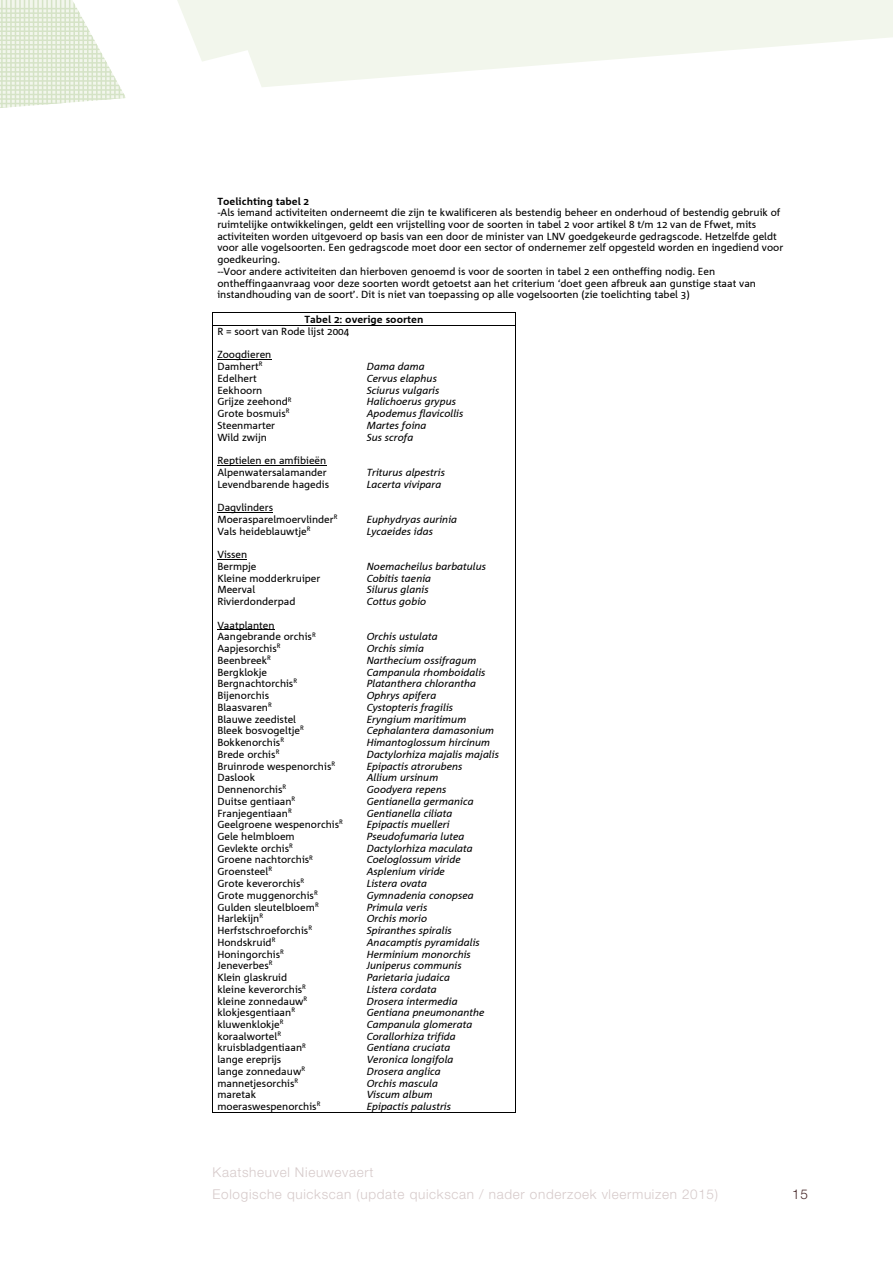
<style>
.page{position:relative;width:893px;height:1263px;background:#fff}
.page>*{position:absolute;margin:0;border:0;box-sizing:border-box;transform-origin:0 0}
.t1{font:300 13.5px/22.5px "Helvetica Neue LT Pro";letter-spacing:.05em;color:#d6caca}
.t2{font:300 13.5px "Helvetica Neue LT Pro";color:#472829}
.t3{font:10.2px/11.7px "Agrofont";color:#000}
.t4{font:italic 10.2px "Agrofont";color:#000}
.s1{font-weight:700}
</style>
<div class="page">
<svg style="left:125px;top:0;width:768px;height:98px;fill:#f2f6ec"></svg>
<svg style="left:0;top:0;width:125px;height:108px"></svg>
<hr style="left:213px;top:313px;width:302px;height:1px;background:#000">
<svg style="left:515px;top:313px;width:1px;height:12px"></svg>
<hr style="left:217px;top:359px;width:54px;height:1px;background:#000">
<hr style="left:217px;top:465px;width:109px;height:1px;background:#000">
<hr style="left:217px;top:512px;width:56px;height:1px;background:#000">
<hr style="left:217px;top:559px;width:30px;height:1px;background:#000">
<hr style="left:217px;top:630px;width:58px;height:1px;background:#000">
<hr style="left:213px;top:325px;width:302px;height:1px;background:#000">
<hr style="left:213px;top:326px;width:1px;height:787px;background:#000">
<hr style="left:213px;top:1112px;width:302px;height:1px;background:#000">
<hr style="left:515px;top:326px;width:1px;height:787px;background:#000">
<p class="t3" style="left:217px;top:195px;width:567px"><span class="s1">Toelichting tabel 2<br></span>-Als iemand activiteiten onderneemt die zijn te kwalificeren als bestendig beheer en onderhoud of bestendig gebruik of ruimtelijke ontwikkelingen, geldt een vrijstelling voor de soorten in tabel 2 voor artikel 8 t/m 12 van de Ffwet, mits activiteiten worden uitgevoerd op basis van een door de minister van LNV goedgekeurde gedragscode. Hetzelfde geldt voor alle vogelsoorten. Een gedragscode moet door een sector of ondernemer zelf opgesteld worden en ingediend voor goedkeuring.<br>--Voor andere activiteiten dan hierboven genoemd is voor de soorten in tabel 2 een ontheffing nodig. Een ontheffingaanvraag voor deze soorten wordt getoetst aan het criterium ‘doet geen afbreuk aan gunstige staat van instandhouding van de soort’. Dit is niet van toepassing op alle vogelsoorten (zie toelichting tabel 3)</p>
<p class="t3" style="left:217px;top:313px;width:208px;line-height:12.5px;text-indent:87px"><span class="s1">Tabel 2: overige soorten<br></span>R = soort van Rode lijst 2004</p>
<p class="t3" style="left:217px;top:349px;width:55px">Zoogdieren<br>Damhert<sup>R</sup></p>
<p class="t4" style="left:367px;top:361px;width:60px">Dama dama</p>
<p class="t3" style="left:217px;top:373px;width:41px">Edelhert</p>
<p class="t4" style="left:367px;top:373px;width:72px">Cervus elaphus</p>
<p class="t3" style="left:217px;top:385px;width:47px">Eekhoorn</p>
<p class="t4" style="left:367px;top:385px;width:74px">Sciurus vulgaris</p>
<p class="t3" style="left:217px;top:396px;width:76px">Grijze zeehond<sup>R</sup></p>
<p class="t4" style="left:367px;top:396px;width:91px">Halichoerus grypus</p>
<p class="t3" style="left:217px;top:408px;width:74px">Grote bosmuis<sup>R</sup></p>
<p class="t4" style="left:367px;top:408px;width:98px">Apodemus flavicollis</p>
<p class="t3" style="left:217px;top:420px;width:59px">Steenmarter</p>
<p class="t4" style="left:367px;top:420px;width:61px">Martes foina</p>
<p class="t3" style="left:217px;top:432px;width:51px">Wild zwijn</p>
<p class="t4" style="left:367px;top:432px;width:48px">Sus scrofa</p>
<p class="t3" style="left:217px;top:455px;width:111px">Reptielen en amfibieën<br>Alpenwatersalamander</p>
<p class="t4" style="left:367px;top:467px;width:80px">Triturus alpestris</p>
<p class="t3" style="left:217px;top:479px;width:113px">Levendbarende hagedis</p>
<p class="t4" style="left:367px;top:479px;width:76px">Lacerta vivipara</p>
<p class="t3" style="left:217px;top:502px;width:122px">Dagvlinders<br>Moerasparelmoervlinder<sup>R</sup></p>
<p class="t4" style="left:367px;top:514px;width:92px">Euphydryas aurinia</p>
<p class="t3" style="left:217px;top:526px;width:95px">Vals heideblauwtje<sup>R</sup></p>
<p class="t4" style="left:367px;top:526px;width:68px">Lycaeides idas</p>
<p class="t3" style="left:217px;top:549px;width:41px">Vissen<br>Bermpje</p>
<p class="t4" style="left:367px;top:561px;width:121px">Noemacheilus barbatulus</p>
<p class="t3" style="left:217px;top:572px;width:105px">Kleine modderkruiper</p>
<p class="t4" style="left:367px;top:572px;width:66px">Cobitis taenia</p>
<p class="t3" style="left:217px;top:584px;width:39px">Meerval</p>
<p class="t4" style="left:367px;top:584px;width:64px">Silurus glanis</p>
<p class="t3" style="left:217px;top:596px;width:80px">Rivierdonderpad</p>
<p class="t4" style="left:367px;top:596px;width:61px">Cottus gobio</p>
<p class="t3" style="left:217px;top:619px;width:100px">Vaatplanten<br>Aangebrande orchis<sup>R</sup></p>
<p class="t4" style="left:367px;top:631px;width:72px">Orchis ustulata</p>
<p class="t3" style="left:217px;top:643px;width:65px">Aapjesorchis<sup>R</sup></p>
<p class="t4" style="left:367px;top:643px;width:59px">Orchis simia</p>
<p class="t3" style="left:217px;top:655px;width:55px">Beenbreek<sup>R</sup></p>
<p class="t4" style="left:367px;top:655px;width:111px">Narthecium ossifragum</p>
<p class="t3" style="left:217px;top:666px;width:51px">Bergklokje</p>
<p class="t4" style="left:367px;top:666px;width:120px">Campanula rhomboidalis</p>
<p class="t3" style="left:217px;top:678px;width:81px">Bergnachtorchis<sup>R</sup></p>
<p class="t4" style="left:367px;top:678px;width:111px">Platanthera chlorantha</p>
<p class="t3" style="left:217px;top:690px;width:53px">Bijenorchis</p>
<p class="t4" style="left:367px;top:690px;width:71px">Ophrys apifera</p>
<p class="t3" style="left:217px;top:702px;width:56px">Blaasvaren<sup>R</sup></p>
<p class="t4" style="left:367px;top:702px;width:88px">Cystopteris fragilis</p>
<p class="t3" style="left:217px;top:713px;width:80px">Blauwe zeedistel</p>
<p class="t4" style="left:367px;top:713px;width:101px">Eryngium maritimum</p>
<p class="t3" style="left:217px;top:725px;width:88px">Bleek bosvogeltje<sup>R</sup></p>
<p class="t4" style="left:367px;top:725px;width:129px">Cephalantera damasonium</p>
<p class="t3" style="left:217px;top:737px;width:68px">Bokkenorchis<sup>R</sup></p>
<p class="t4" style="left:367px;top:737px;width:125px">Himantoglossum hircinum</p>
<p class="t3" style="left:217px;top:749px;width:64px">Brede orchis<sup>R</sup></p>
<p class="t4" style="left:367px;top:749px;width:134px">Dactylorhiza majalis majalis</p>
<p class="t3" style="left:217px;top:760px;width:119px">Bruinrode wespenorchis<sup>R</sup></p>
<p class="t4" style="left:367px;top:760px;width:97px">Epipactis atrorubens</p>
<p class="t3" style="left:217px;top:772px;width:39px">Daslook</p>
<p class="t4" style="left:367px;top:772px;width:73px">Allium ursinum</p>
<p class="t3" style="left:217px;top:784px;width:70px">Dennenorchis<sup>R</sup></p>
<p class="t4" style="left:367px;top:784px;width:81px">Goodyera repens</p>
<p class="t3" style="left:217px;top:796px;width:80px">Duitse gentiaan<sup>R</sup></p>
<p class="t4" style="left:367px;top:796px;width:108px">Gentianella germanica</p>
<p class="t3" style="left:217px;top:807px;width:76px">Franjegentiaan<sup>R</sup></p>
<p class="t4" style="left:367px;top:807px;width:87px">Gentianella ciliata</p>
<p class="t3" style="left:217px;top:819px;width:127px">Geelgroene wespenorchis<sup>R</sup></p>
<p class="t4" style="left:367px;top:819px;width:84px">Epipactis muelleri</p>
<p class="t3" style="left:217px;top:831px;width:79px">Gele helmbloem</p>
<p class="t4" style="left:367px;top:831px;width:99px">Pseudofumaria lutea</p>
<p class="t3" style="left:217px;top:843px;width:77px">Gevlekte orchis<sup>R</sup></p>
<p class="t4" style="left:367px;top:843px;width:108px">Dactylorhiza maculata</p>
<p class="t3" style="left:217px;top:854px;width:97px">Groene nachtorchis<sup>R</sup></p>
<p class="t4" style="left:367px;top:854px;width:96px">Coeloglossum viride</p>
<p class="t3" style="left:217px;top:866px;width:56px">Groensteel<sup>R</sup></p>
<p class="t4" style="left:367px;top:866px;width:80px">Asplenium viride</p>
<p class="t3" style="left:217px;top:878px;width:88px">Grote keverorchis<sup>R</sup></p>
<p class="t4" style="left:367px;top:878px;width:62px">Listera ovata</p>
<p class="t3" style="left:217px;top:890px;width:102px">Grote muggenorchis<sup>R</sup></p>
<p class="t4" style="left:367px;top:890px;width:109px">Gymnadenia conopsea</p>
<p class="t3" style="left:217px;top:901px;width:103px">Gulden sleutelbloem<sup>R</sup></p>
<p class="t4" style="left:367px;top:901px;width:62px">Primula veris</p>
<p class="t3" style="left:217px;top:913px;width:47px">Harlekijn<sup>R</sup></p>
<p class="t4" style="left:367px;top:913px;width:62px">Orchis morio</p>
<p class="t3" style="left:217px;top:925px;width:96px">Herfstschroeforchis<sup>R</sup></p>
<p class="t4" style="left:367px;top:925px;width:87px">Spiranthes spiralis</p>
<p class="t3" style="left:217px;top:937px;width:60px">Hondskruid<sup>R</sup></p>
<p class="t4" style="left:367px;top:937px;width:115px">Anacamptis pyramidalis</p>
<p class="t3" style="left:217px;top:948px;width:68px">Honingorchis<sup>R</sup></p>
<p class="t4" style="left:367px;top:948px;width:106px">Herminium monorchis</p>
<p class="t3" style="left:217px;top:960px;width:57px">Jeneverbes<sup>R</sup></p>
<p class="t4" style="left:367px;top:960px;width:97px">Juniperus communis</p>
<p class="t3" style="left:217px;top:972px;width:71px">Klein glaskruid</p>
<p class="t4" style="left:367px;top:972px;width:85px">Parietaria judaica</p>
<p class="t3" style="left:217px;top:984px;width:90px">kleine keverorchis<sup>R</sup></p>
<p class="t4" style="left:367px;top:984px;width:72px">Listera cordata</p>
<p class="t3" style="left:217px;top:995px;width:92px">kleine zonnedauw<sup>R</sup></p>
<p class="t4" style="left:367px;top:995px;width:93px">Drosera intermedia</p>
<p class="t3" style="left:217px;top:1007px;width:79px">klokjesgentiaan<sup>R</sup></p>
<p class="t4" style="left:367px;top:1007px;width:119px">Gentiana pneumonanthe</p>
<p class="t3" style="left:217px;top:1019px;width:68px">kluwenklokje<sup>R</sup></p>
<p class="t4" style="left:367px;top:1019px;width:107px">Campanula glomerata</p>
<p class="t3" style="left:217px;top:1031px;width:65px">koraalwortel<sup>R</sup></p>
<p class="t4" style="left:367px;top:1031px;width:91px">Corallorhiza trifida</p>
<p class="t3" style="left:217px;top:1042px;width:90px">kruisbladgentiaan<sup>R</sup></p>
<p class="t4" style="left:367px;top:1042px;width:85px">Gentiana cruciata</p>
<p class="t3" style="left:217px;top:1054px;width:66px">lange ereprijs</p>
<p class="t4" style="left:367px;top:1054px;width:88px">Veronica longifola</p>
<p class="t3" style="left:217px;top:1066px;width:89px">lange zonnedauw<sup>R</sup></p>
<p class="t4" style="left:367px;top:1066px;width:76px">Drosera anglica</p>
<p class="t3" style="left:217px;top:1077px;width:83px">mannetjesorchis<sup>R</sup></p>
<p class="t4" style="left:367px;top:1077px;width:73px">Orchis mascula</p>
<p class="t3" style="left:217px;top:1089px;width:40px">maretak</p>
<p class="t4" style="left:367px;top:1089px;width:68px">Viscum album</p>
<p class="t3" style="left:217px;top:1101px;width:105px">moeraswespenorchis<sup>R</sup></p>
<p class="t4" style="left:367px;top:1101px;width:86px">Epipactis palustris</p>
<h1 class="t1" style="left:213px;top:1160px;width:507px">Kaatsheuvel Nieuwevaert<br>Eologische quickscan (update quickscan / nader onderzoek vleermuizen 2015)</h1>
<h1 class="t2" style="left:792px;top:1186px;width:17px">15</h1>
</div>
